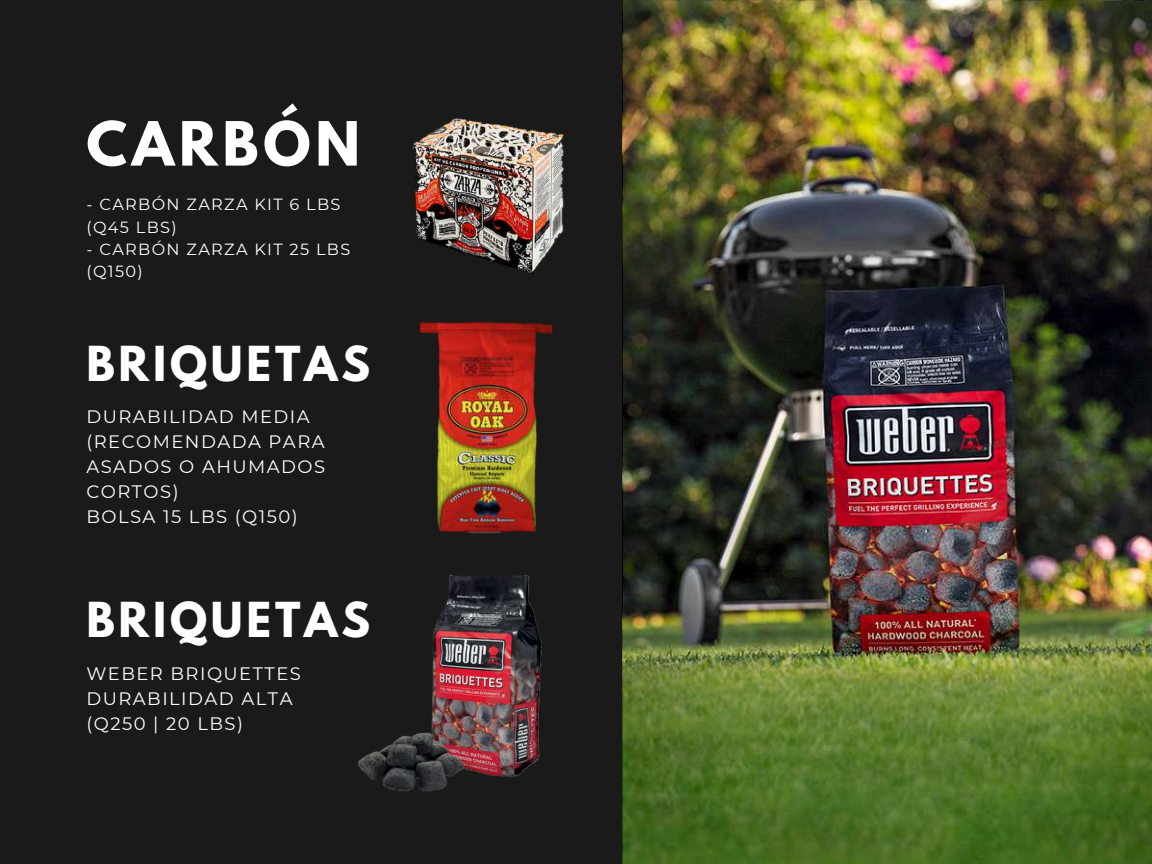
<style>
.page{position:relative;width:1152px;height:864px;background:#1a1a1a}
.page>*{position:absolute;margin:0;border:0;box-sizing:border-box;transform-origin:0 0}
.t1{font:700 54px "League Spartan";letter-spacing:.09em;color:#fff}
.t2{font:700 42.75px "League Spartan";letter-spacing:.09em;color:#fff}
.t3{font:18px/25px "Montserrat";letter-spacing:.08em;color:#fff}
.t4{font:16.2px/22.4px "Montserrat";letter-spacing:.08em;color:#fff}
</style>
<div class="page">
<img style="left:412px;top:118px;width:152px;height:155px">
<img style="left:358px;top:575px;width:184px;height:217px">
<img style="left:419px;top:321px;width:134px;height:213px">
<img style="left:623px;top:0;width:528px;height:864px">
<h1 class="t1" style="left:86px;top:117px;width:275px">CARBÓN</h1>
<p class="t4" style="left:86px;top:193px;width:256px">- CARBÓN ZARZA KIT 6 LBS (Q45 LBS)</p>
<p class="t4" style="left:86px;top:238px;width:265px">- CARBÓN ZARZA KIT 25 LBS (Q150)</p>
<h2 class="t2" style="left:86px;top:342px;width:285px">BRIQUETAS</h2>
<p class="t3" style="left:86px;top:404px;width:240px">DURABILIDAD MEDIA (RECOMENDADA PARA<br>ASADOS O AHUMADOS<br>CORTOS)<br>BOLSA 15 LBS (Q150)</p>
<h2 class="t2" style="left:86px;top:599px;width:285px">BRIQUETAS</h2>
<p class="t3" style="left:86px;top:661px;width:216px">WEBER BRIQUETTES<br>DURABILIDAD ALTA (Q250 | 20 LBS)</p>
</div>
